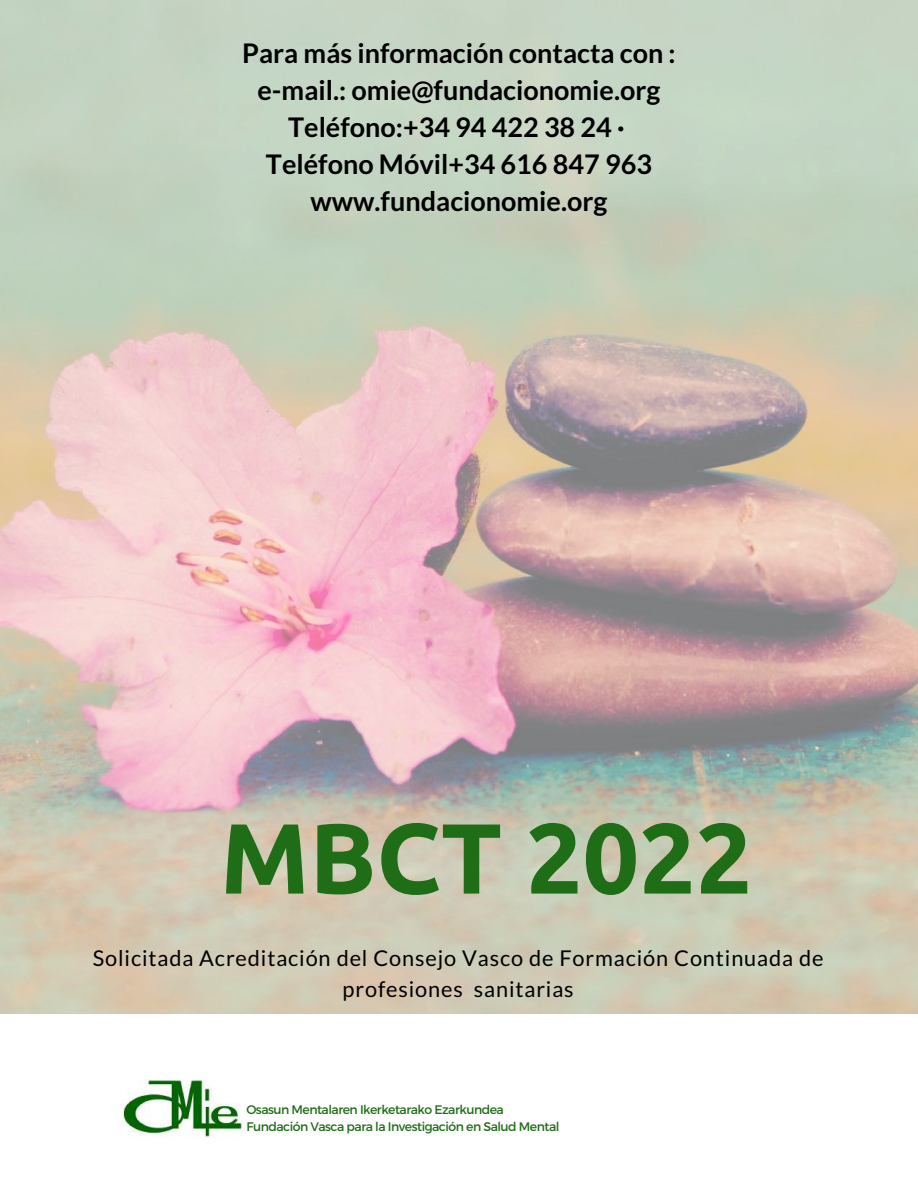
<style>
.page{position:relative;width:918px;height:1188px;background:#fff}
.page>*{position:absolute;margin:0;border:0;box-sizing:border-box;transform-origin:0 0}
.t1{font:700 99.6px "Ubuntu";color:#206d18}
.t2{font:700 27px/37.2px "Lato";color:#000;text-align:center}
.t3{font:21.75px/30.3px "Lato";letter-spacing:.04em;color:#000;text-align:center}
.t4{font:12.45px/16.8px "Montserrat";letter-spacing:-.04em;color:#206d18}
</style>
<div class="page">
<img style="left:122px;top:1079px;width:120px;height:60px">
<img style="left:0;top:0;width:918px;height:1014px">
<p class="t2" style="left:242px;top:34px;width:435px">Para más información contacta con : e-mail.: omie@fundacionomie.org<br>Teléfono:+34 94 422 38 24 ·<br>Teléfono Móvil+34 616 847 963 www.fundacionomie.org</p>
<h1 class="t1" style="left:220px;top:801px;width:534px">MBCT 2022</h1>
<p class="t3" style="left:93px;top:943px;width:732px">Solicitada Acreditación del Consejo Vasco de Formación Continuada de profesiones sanitarias</p>
<p class="t4" style="left:246px;top:1101px;width:315px">Osasun Mentalaren Ikerketarako Ezarkundea<br>Fundación Vasca para la Investigación en Salud Mental</p>
</div>
